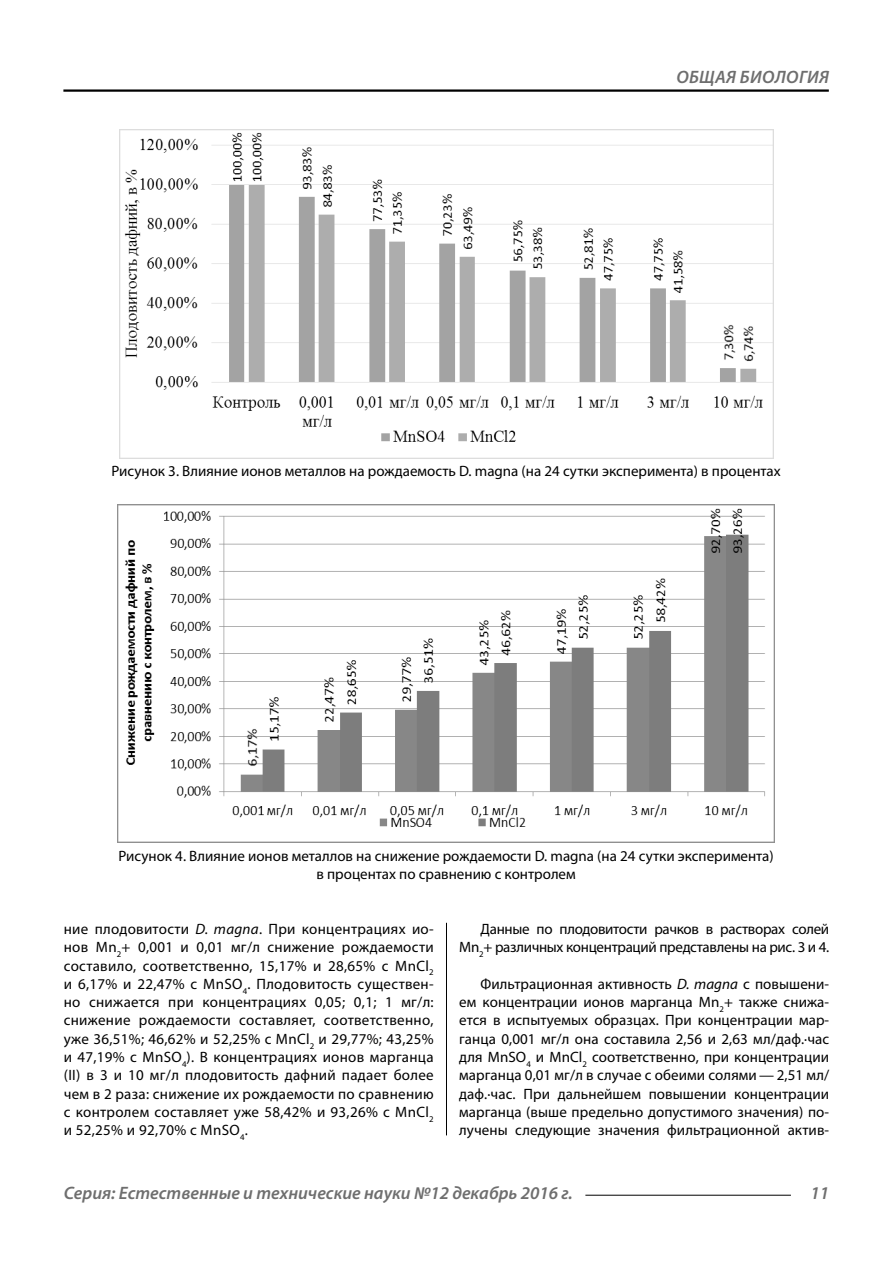
<style>
.page{position:relative;width:893px;height:1263px;background:#fff}
.page>*{position:absolute;margin:0;border:0;box-sizing:border-box;transform-origin:0 0}
.t1{font:italic 600 18px "Myriad Pro";color:#6e6e6e}
.t2{font:italic 600 18px "Myriad Pro";letter-spacing:.02em;color:#6e6e6e}
.Normal{font:15px/18.3px "Myriad Pro";letter-spacing:.005em;color:#000;text-align:justify}
.podpis{font:15px/18.3px "Myriad Pro";color:#000;text-align:center}
.Normal-2{font:15px/18.3px "Myriad Pro";letter-spacing:-.02em;color:#000;text-align:right}
.s1{font-style:italic}
</style>
<div class="page">
<hr style="left:63px;top:89px;width:766px;height:3px;background:#000">
<hr style="left:585px;top:1195px;width:206px;height:1px;background:#000">
<img style="left:119px;top:129px;width:654px;height:330px">
<img style="left:118px;top:504px;width:656px;height:338px">
<hr style="left:446px;top:923px;width:1px;height:212px;background:#000">
<p class="t2" style="left:676px;top:66px;width:154px">ОБЩАЯ БИОЛОГИЯ</p>
<p class="podpis" style="left:111px;top:461px;width:671px">Рисунок 3. Влияние ионов металлов на рождаемость D. magna (на 24 сутки эксперимента) в процентах</p>
<p class="podpis" style="left:118px;top:846px;width:657px">Рисунок 4. Влияние ионов металлов на снижение рождаемости D. magna (на 24 сутки эксперимента) в процентах по сравнению с контролем</p>
<p class="Normal" style="left:64px;top:919px;width:371px">ние плодовитости <span class="s1">D. magna</span>. При концентрациях ио&shy;нов Mn<sub>2</sub>+ 0,001 и 0,01 мг/л снижение рождаемости составило, соответственно, 15,17% и 28,65% с MnCl<sub>2 </sub>и 6,17% и 22,47% с MnSO<sub>4</sub>. Плодовитость существен&shy;но снижается при концентрациях 0,05; 0,1; 1 мг/л: снижение рождаемости составляет, соответственно, уже 36,51%; 46,62% и 52,25% с MnCl<sub>2</sub> и 29,77%; 43,25% и 47,19% с MnSO<sub>4</sub>). В концентрациях ионов марганца (II) в 3 и 10 мг/л плодовитость дафний падает более чем в 2 раза: снижение их рождаемости по сравнению с контролем составляет уже 58,42% и 93,26% с MnCl<sub>2 </sub>и 52,25% и 92,70% с MnSO<sub>4</sub>.</p>
<p class="Normal-2" style="left:459px;top:919px;width:371px">Данные по плодовитости рачков в растворах солей<br>Мn<sub>2</sub>+ различных концентраций представлены на рис. 3 и 4.</p>
<p class="Normal" style="left:459px;top:974px;width:371px;text-indent:21px">Фильтрационная активность <span class="s1">D. magna</span> с повышени&shy;ем концентрации ионов марганца Mn<sub>2</sub>+ также снижа&shy;ется в испытуемых образцах. При концентрации мар&shy;ганца 0,001 мг/л она составила 2,56 и 2,63 мл/даф.·час для MnSO<sub>4</sub> и MnCl<sub>2</sub> соответственно, при концентрации марганца 0,01 мг/л в случае с обеими солями — 2,51 мл/ даф.·час. При дальнейшем повышении концентрации марганца (выше предельно допустимого значения) по&shy;лучены следующие значения фильтрационной актив-</p>
<p class="t1" style="left:64px;top:1182px;width:510px">Серия: Естественные и технические науки №12 декабрь 2016 г.</p>
<p class="t1" style="left:810px;top:1182px;width:20px">11</p>
</div>
